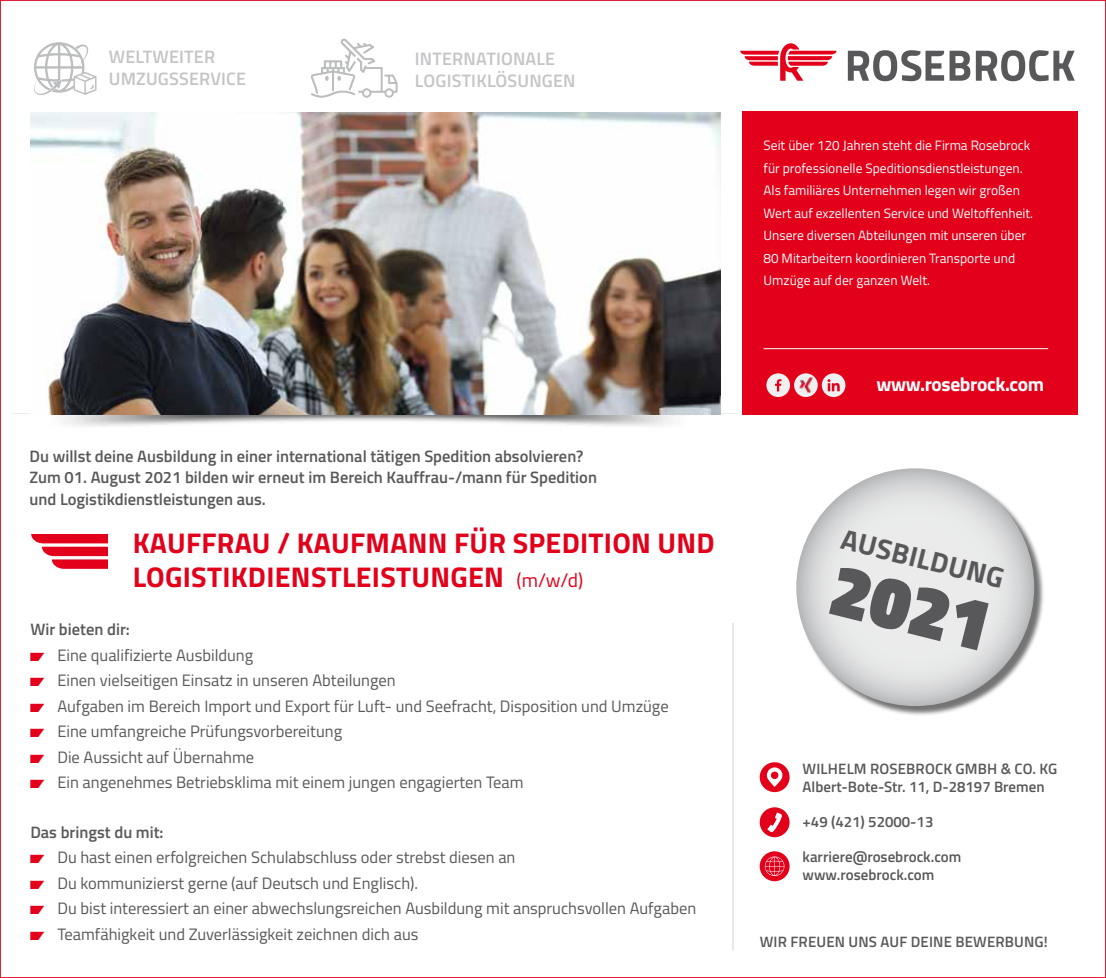
<style>
.page{position:relative;width:1106px;height:978px;background:#fff}
.page>*{position:absolute;margin:0;border:0;box-sizing:border-box;transform-origin:0 0}
.t1{font:900 73.5px "Titillium";color:#58585a}
.t2{font:700 28.5px/34.2px "Titillium";letter-spacing:.01em;color:#e2001a}
.t3{font:700 28.5px "Titillium";color:#58585a}
.t4{font:700 19.5px "Titillium";letter-spacing:-.02em;color:#fff}
.t5{font:600 18px/21.6px "Titillium";letter-spacing:.01em;color:#c3c4c6}
.t6{font:16.5px "Titillium";color:#58585a}
.t7{font:600 16.5px/21.6px "Titillium";color:#58585a}
.t8{font:600 15px/18px "Titillium";color:#58585a}
.t9{font:13.5px/22.5px "Titillium";color:#fff}
.s1{font-weight:400;font-size:19.5px}
.s2{color:#e2001a}
</style>
<div class="page">
<img style="left:12px;top:413px;width:724px;height:13px">
<svg style="left:31px;top:534px;width:76px;height:35px"></svg>
<img style="left:30px;top:113px;width:691px;height:302px">
<hr style="left:732px;top:623px;width:1px;height:327px;background:#d1d2d4">
<svg style="left:759px;top:851px;width:30px;height:30px"></svg>
<svg style="left:765px;top:856px;width:19px;height:20px"></svg>
<div style="left:759px;top:762px;width:30px;height:30px;background:#e2001a;border-radius:50%"></div>
<svg style="left:767px;top:767px;width:15px;height:20px"></svg>
<div style="left:771px;top:772px;width:7px;height:7px;background:#e2001a;border-radius:50%"></div>
<div style="left:771px;top:772px;width:7px;height:7px;border:1px solid #e2001a;border-radius:50%"></div>
<div style="left:759px;top:807px;width:30px;height:30px;background:#e2001a;border-radius:50%"></div>
<svg style="left:767px;top:812px;width:15px;height:20px"></svg>
<svg style="left:740px;top:43px;width:96px;height:38px"></svg>
<svg style="left:847px;top:50px;width:227px;height:31px"></svg>
<div style="left:742px;top:112px;width:335px;height:303px;background:#e2001a"></div>
<hr style="left:763px;top:348px;width:285px;height:1px;background:#fff">
<div style="left:766px;top:373px;width:24px;height:24px;background:#f0f0f1;border-radius:50%"></div>
<div style="left:794px;top:373px;width:23px;height:24px;background:#f0f0f1;border-radius:50%"></div>
<svg style="left:821px;top:373px;width:24px;height:24px"></svg>
<svg style="left:775px;top:379px;width:6px;height:12px"></svg>
<img style="left:799px;top:378px;width:13px;height:15px">
<svg style="left:827px;top:379px;width:12px;height:12px"></svg>
<svg style="left:34px;top:42px;width:62px;height:53px"></svg>
<svg style="left:311px;top:38px;width:87px;height:60px"></svg>
<div style="left:797px;top:470px;width:247px;height:246px;background:#000;opacity:.55"></div>
<svg style="left:796px;top:468px;width:238px;height:238px;background:#dededf"></svg>
<p class="t5" style="left:109px;top:45px;width:139px">WELTWEITER<br>UMZUGSSERVICE</p>
<p class="t5" style="left:415px;top:47px;width:162px">INTERNATIONALE<br>LOGISTIKLÖSUNGEN</p>
<p class="t7" style="left:30px;top:444px;width:569px">Du willst deine Ausbildung in einer international tätigen Spedition absolvieren?<br>Zum 01. August 2021 bilden wir erneut im Bereich Kauffrau-/mann für Spedition und Logistikdienstleistungen aus.</p>
<h2 class="t2" style="left:133px;top:525px;width:583px">KAUFFRAU / KAUFMANN FÜR SPEDITION UND<br>LOGISTIKDIENSTLEISTUNGEN <span class="s1">(m/w/d)</span></h2>
<p class="t7" style="left:30px;top:618px;width:101px">Wir bieten dir:</p>
<p class="t6" style="left:30px;top:643px;width:224px"><span class="s2">•</span> Eine qualifizierte Ausbildung</p>
<p class="t6" style="left:30px;top:668px;width:367px"><span class="s2">•</span> Einen vielseitigen Einsatz in unseren Abteilungen</p>
<p class="t6" style="left:30px;top:694px;width:640px"><span class="s2">•</span> Aufgaben im Bereich Import und Export für Luft- und Seefracht, Disposition und Umzüge</p>
<p class="t6" style="left:30px;top:719px;width:313px"><span class="s2">•</span> Eine umfangreiche Prüfungsvorbereitung</p>
<p class="t6" style="left:30px;top:745px;width:225px"><span class="s2">•</span> Die Aussicht auf Übernahme</p>
<p class="t6" style="left:30px;top:770px;width:495px"><span class="s2">•</span> Ein angenehmes Betriebsklima mit einem jungen engagierten Team</p>
<p class="t7" style="left:30px;top:820px;width:135px">Das bringst du mit:</p>
<p class="t6" style="left:30px;top:845px;width:486px"><span class="s2">•</span> Du hast einen erfolgreichen Schulabschluss oder strebst diesen an</p>
<p class="t6" style="left:30px;top:871px;width:389px"><span class="s2">•</span> Du kommunizierst gerne (auf Deutsch und Englisch).</p>
<p class="t6" style="left:30px;top:896px;width:667px"><span class="s2">•</span> Du bist interessiert an einer abwechslungsreichen Ausbildung mit anspruchsvollen Aufgaben</p>
<p class="t6" style="left:30px;top:922px;width:389px"><span class="s2">•</span> Teamfähigkeit und Zuverlässigkeit zeichnen dich aus</p>
<p class="t9" style="left:763px;top:134px;width:271px">Seit über 120 Jahren steht die Firma Rosebrock für professionelle Speditionsdienstleistungen.<br>Als familiäres Unternehmen legen wir großen Wert auf exzellenten Service und Weltoffenheit.<br>Unsere diversen Abteilungen mit unseren über 80 Mitarbeitern koordinieren Transporte und Umzüge auf der ganzen Welt.</p>
<p class="t4" style="left:876px;top:369px;width:169px">www.rosebrock.com</p>
<h2 class="t3" style="left:847px;top:517px;width:168px;rotate:14deg">AUSBILDUNG</h2>
<h1 class="t1" style="left:845px;top:536px;width:163px;rotate:14deg">2021</h1>
<p class="t8" style="left:802px;top:758px;width:256px">WILHELM ROSEBROCK GMBH &amp; CO. KG<br>Albert-Bote-Str. 11, D-28197 Bremen</p>
<p class="t8" style="left:802px;top:811px;width:132px">+49 (421) 52000-13</p>
<p class="t8" style="left:802px;top:846px;width:160px">karriere@rosebrock.com www.rosebrock.com</p>
<p class="t8" style="left:759px;top:932px;width:289px">WIR FREUEN UNS AUF DEINE BEWERBUNG!</p>
</div>
